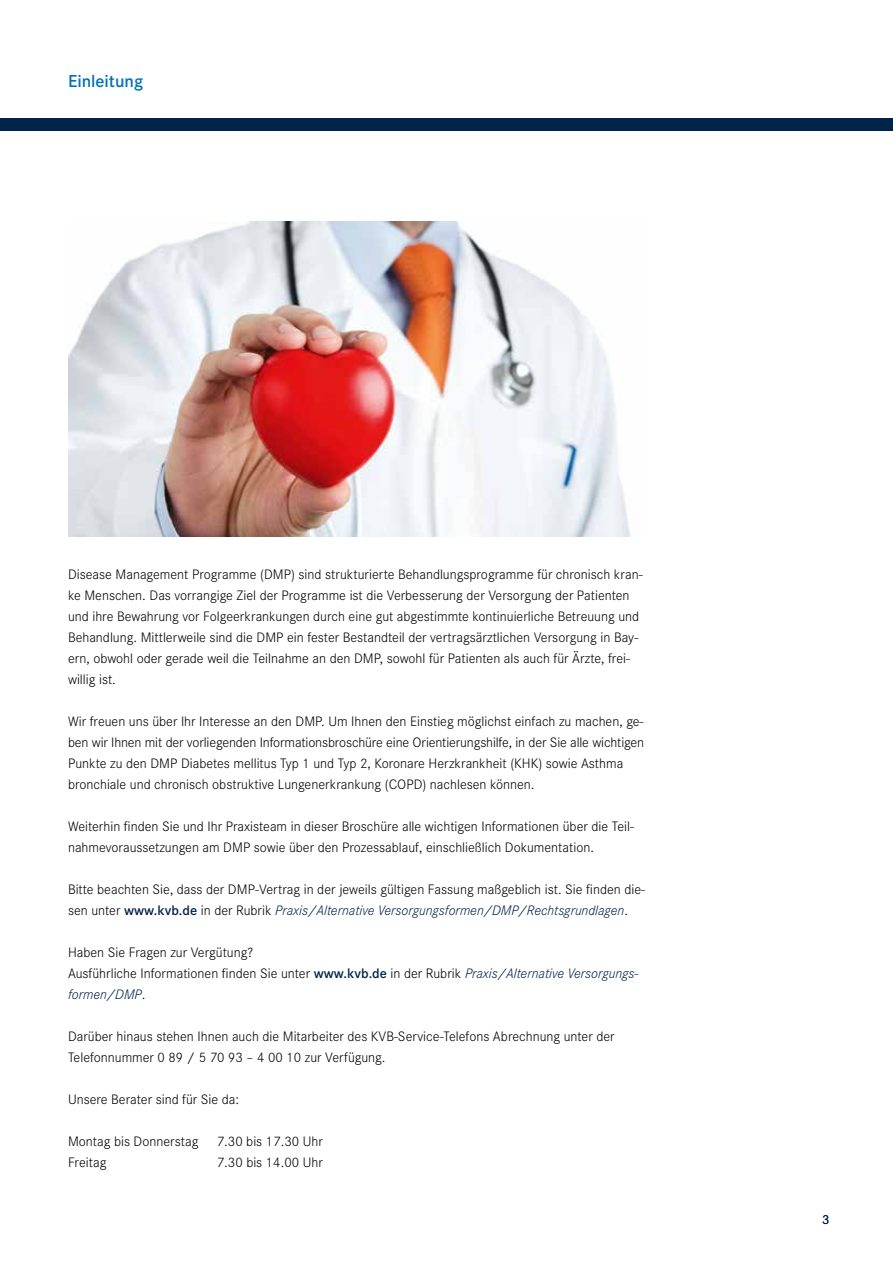
<style>
.page{position:relative;width:893px;height:1263px;background:#fff}
.page>*{position:absolute;margin:0;border:0;box-sizing:border-box;transform-origin:0 0}
.t1{font:600 18px "Corporate S";color:#0071b8}
.t2{font:300 14.25px/21px "Corporate S";color:#000}
.t3{font:13.5px "Corporate S";color:#00234a}
.s1{font-weight:600;color:#00234a}
.s2{font-style:italic;color:#00234a}
</style>
<div class="page">
<div style="left:0;top:118px;width:893px;height:13px;background:#00234a"></div>
<img style="left:68px;top:222px;width:563px;height:315px">
<p class="t1" style="left:68px;top:69px;width:77px">Einleitung</p>
<p class="t2" style="left:68px;top:563px;width:576px">Disease Management Programme (DMP) sind strukturierte Behandlungsprogramme für chronisch kran&shy;ke Menschen. Das vorrangige Ziel der Programme ist die Verbesserung der Versorgung der Patienten und ihre Bewahrung vor Folgeerkrankungen durch eine gut abgestimmte kontinuierliche Betreuung und Behandlung. Mittlerweile sind die DMP ein fester Bestandteil der vertragsärztlichen Versorgung in Bay&shy;ern, obwohl oder gerade weil die Teilnahme an den DMP, sowohl für Patienten als auch für Ärzte, frei&shy;willig ist.</p>
<p class="t2" style="left:68px;top:710px;width:578px">Wir freuen uns über Ihr Interesse an den DMP. Um Ihnen den Einstieg möglichst einfach zu machen, ge&shy;ben wir Ihnen mit der vorliegenden Informationsbroschüre eine Orientierungshilfe, in der Sie alle wichtigen Punkte zu den DMP Diabetes mellitus Typ 1 und Typ 2, Koronare Herzkrankheit (KHK) sowie Asthma bronchiale und chronisch obstruktive Lungenerkrankung (COPD) nachlesen können.</p>
<p class="t2" style="left:68px;top:815px;width:567px">Weiterhin finden Sie und Ihr Praxisteam in dieser Broschüre alle wichtigen Informationen über die Teil&shy;nahmevoraussetzungen am DMP sowie über den Prozessablauf, einschließlich Dokumentation.</p>
<p class="t2" style="left:68px;top:878px;width:579px">Bitte beachten Sie, dass der DMP-Vertrag in der jeweils gültigen Fassung maßgeblich ist. Sie finden die&shy;sen unter <span class="s1">www.kvb.de</span> in der Rubrik <span class="s2">Praxis/Alternative Versorgungsformen/DMP/Rechtsgrundlagen</span>.</p>
<p class="t2" style="left:68px;top:941px;width:572px">Haben Sie Fragen zur Vergütung?<br>Ausführliche Informationen finden Sie unter <span class="s1">www.kvb.de</span> in der Rubrik <span class="s2">Praxis/Alternative Versorgungs&shy;formen/DMP</span>.</p>
<p class="t2" style="left:68px;top:1025px;width:548px">Darüber hinaus stehen Ihnen auch die Mitarbeiter des KVB-Service-Telefons Abrechnung unter der<br>Telefonnummer 0 89 / 5 70 93 – 4 00 10 zur Verfügung.</p>
<p class="t2" style="left:68px;top:1088px;width:173px">Unsere Berater sind für Sie da:</p>
<p class="t2" style="left:68px;top:1130px;width:132px">Montag bis Donnerstag</p>
<p class="t2" style="left:217px;top:1130px;width:107px">7.30 bis 17.30 Uhr</p>
<p class="t2" style="left:68px;top:1151px;width:40px">Freitag</p>
<p class="t2" style="left:217px;top:1151px;width:107px">7.30 bis 14.00 Uhr</p>
<p class="t3" style="left:822px;top:1210px;width:9px">3</p>
</div>
